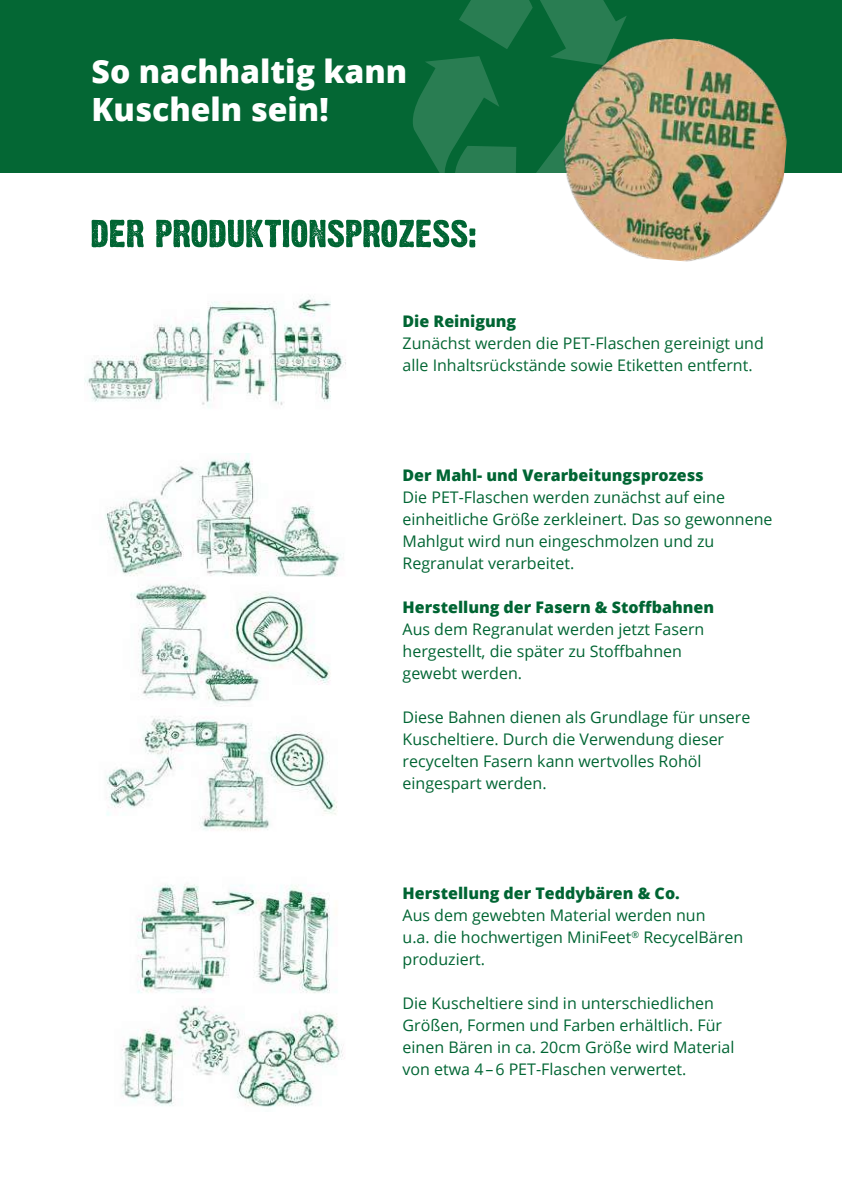
<style>
.page{position:relative;width:842px;height:1191px;background:#fff}
.page>*{position:absolute;margin:0;border:0;box-sizing:border-box;transform-origin:0 0}
.t1{font:800 32px/38.4px "Open Sans";color:#fff}
.t2{font:16px/22px "Open Sans";color:#006533}
.t3{font:800 16px "Open Sans";color:#006533}
.t4{font:16px/22px "Open Sans";color:#046734}
</style>
<div class="page">
<hr style="left:0;top:456px;width:1px;height:393px;background:#046734">
<div style="left:0;top:0;width:842px;height:173px;background:#046734"></div>
<svg style="left:413px;top:0;width:214px;height:173px"></svg>
<img style="left:0;top:833px;width:1px;height:16px">
<img style="left:84px;top:296px;width:262px;height:112px">
<img style="left:106px;top:716px;width:231px;height:115px">
<img style="left:137px;top:884px;width:194px;height:109px">
<img style="left:122px;top:1006px;width:223px;height:101px">
<img style="left:105px;top:453px;width:239px;height:124px">
<img style="left:131px;top:584px;width:200px;height:120px">
<svg style="left:92px;top:220px;width:383px;height:27px"></svg>
<img style="left:556px;top:31px;width:231px;height:231px">
<h1 class="t1" style="left:92px;top:50px;width:317px">So nachhaltig kann<br>Kuscheln sein!</h1>
<p class="t3" style="left:403px;top:309px;width:115px">Die Reinigung</p>
<p class="t4" style="left:403px;top:332px;width:363px">Zunächst werden die PET-Flaschen gereinigt und alle Inhaltsrückstände sowie Etiketten entfernt.</p>
<p class="t3" style="left:403px;top:463px;width:303px">Der Mahl- und Verarbeitungsprozess</p>
<p class="t2" style="left:403px;top:486px;width:371px">Die PET-Flaschen werden zunächst auf eine einheitliche Größe zerkleinert. Das so gewonnene Mahlgut wird nun eingeschmolzen und zu Regranulat verarbeitet.</p>
<p class="t3" style="left:403px;top:595px;width:313px">Herstellung der Fasern &amp; Stoffbahnen</p>
<p class="t2" style="left:403px;top:618px;width:303px">Aus dem Regranulat werden jetzt Fasern hergestellt, die später zu Stoffbahnen gewebt werden.</p>
<p class="t2" style="left:403px;top:706px;width:349px">Diese Bahnen dienen als Grundlage für unsere Kuscheltiere. Durch die Verwendung dieser recycelten Fasern kann wertvolles Rohöl eingespart werden.</p>
<p class="t3" style="left:403px;top:881px;width:279px">Herstellung der Teddybären &amp; Co.</p>
<p class="t2" style="left:403px;top:904px;width:342px">Aus dem gewebten Material werden nun<br>u.a. die hochwertigen MiniFeet<sup>®</sup> RecycelBären produziert.</p>
<p class="t2" style="left:403px;top:992px;width:333px">Die Kuscheltiere sind in unterschiedlichen Größen, Formen und Farben erhältlich. Für einen Bären in ca. 20cm Größe wird Material von etwa 4–6 PET-Flaschen verwertet.</p>
</div>
